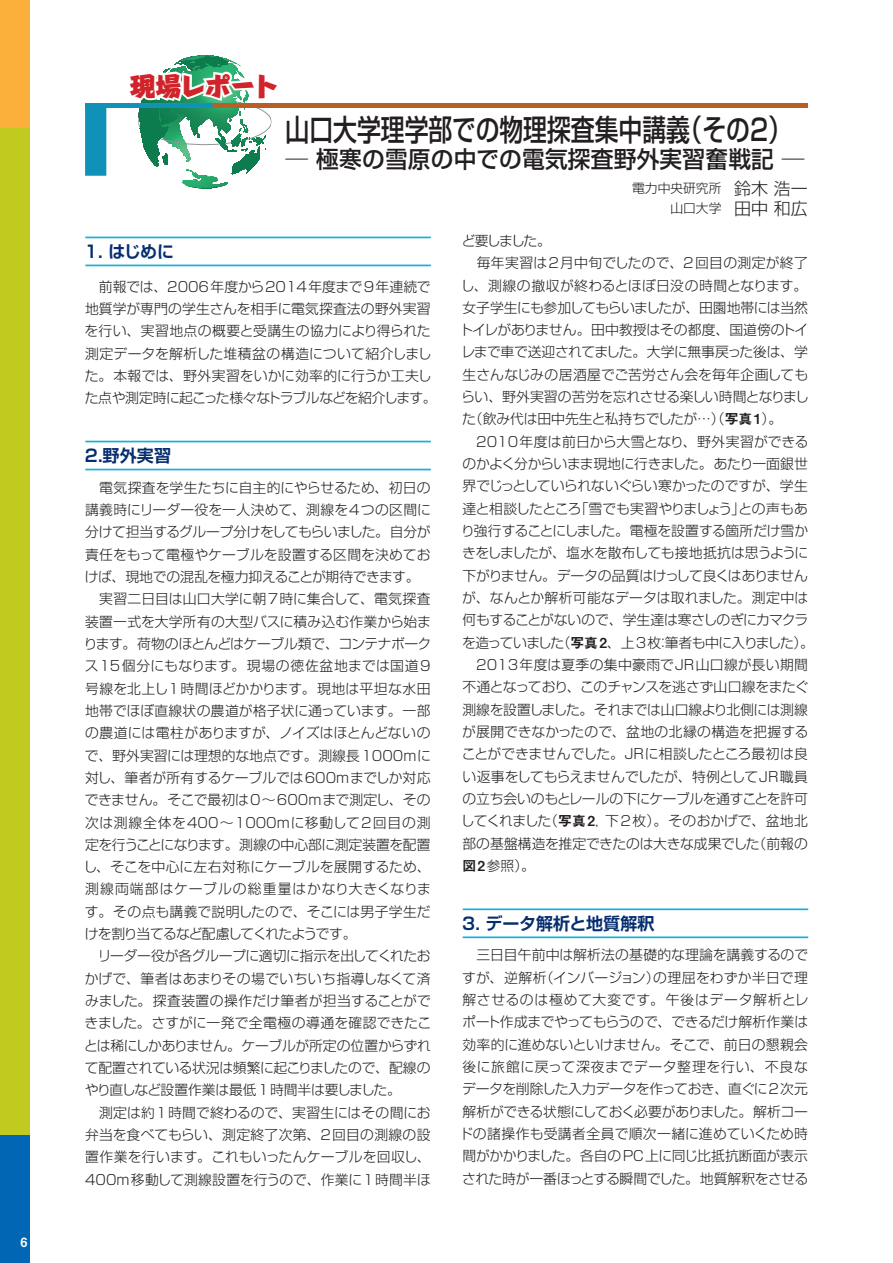
<style>
.page{position:relative;width:893px;height:1263px;background:#fff}
.page>*{position:absolute;margin:0;border:0;box-sizing:border-box;transform-origin:0 0}
.t1{font:500 29.7px "Shin Go Pro";color:#231f20;scale:.8 1}
.t2{font:800 25.5px "Harucraft Std";letter-spacing:-.025em;color:#d1232a}
.t3{font:500 23.4px "Shin Go Pro";letter-spacing:.01em;color:#231f20}
.t4{font:700 16.95px "Shin Go Pro De";letter-spacing:.005em;color:#052d6f}
.t5{font:300 13.8px/22.4px "Shin Go Pro";letter-spacing:-.005em;color:#231f20}
.t6{font:300 12.75px/19.5px "Shin Go Pro";color:#231f20;text-align:right}
.t7{font:12.75px "Midashi Go Pro MB31";color:#fff}
.s1{font-family:"Gothic MB101 Pro";font-weight:800}
.s2{font-size:16.95px}
.s3{font-family:"Midashi Go Pro MB31";font-weight:400}
</style>
<div class="page">
<div style="left:0;top:0;width:30px;height:1263px;background:#c1cb1f"></div>
<div style="left:0;top:1135px;width:30px;height:128px;background:#0166b3"></div>
<div style="left:0;top:0;width:30px;height:128px;background:#fbb03b"></div>
<hr style="left:85px;top:265px;width:346px;height:1px;background:#13b0de">
<hr style="left:85px;top:237px;width:346px;height:1px;background:#13b0de">
<hr style="left:85px;top:469px;width:346px;height:1px;background:#13b0de">
<hr style="left:85px;top:441px;width:346px;height:1px;background:#13b0de">
<hr style="left:463px;top:936px;width:345px;height:2px;background:#13b0de">
<hr style="left:463px;top:908px;width:345px;height:2px;background:#13b0de">
<div style="left:85px;top:103px;width:723px;height:5px;background:#b95f26"></div>
<svg style="left:85px;top:55px;width:187px;height:121px"></svg>
<p class="t7" style="left:21px;top:1231px;width:9px">6</p>
<h2 class="t2" style="left:130px;top:67px;width:150px">現場レポート</h2>
<h1 class="t1" style="left:286px;top:105px;width:634px">山口大学理学部での物理探査集中講義（その2）</h1>
<h3 class="t3" style="left:286px;top:140px;width:520px"><span class="s1">─</span> 極寒の雪原の中での電気探査野外実習奮戦記 <span class="s1">─</span></h3>
<p class="t6" style="left:632px;top:177px;width:177px">電力中央研究所　<span class="s2">鈴木浩一</span>山口大学　<span class="s2">田中和広</span></p>
<p class="t4" style="left:83px;top:238px;width:93px">１．はじめに</p>
<p class="t5" style="left:85px;top:274px;width:354px">　前報では、2006年度から2014年度まで9年連続で地質学が専門の学生さんを相手に電気探査法の野外実習を行い、実習地点の概要と受講生の協力により得られた測定データを解析した堆積盆の構造について紹介しました。本報では、野外実習をいかに効率的に行うか工夫した点や測定時に起こった様々なトラブルなどを紹介します。</p>
<p class="t4" style="left:83px;top:442px;width:90px">２．野外実習</p>
<p class="t5" style="left:83px;top:475px;width:349px">　電気探査を学生たちに自主的にやらせるため、初日の講義時にリーダー役を一人決めて、測線を4つの区間に分けて担当するグループ分けをしてもらいました。自分が責任をもって電極やケーブルを設置する区間を決めておけば、現地での混乱を極力抑えることが期待できます。　実習二日目は山口大学に朝7時に集合して、電気探査装置一式を大学所有の大型バスに積み込む作業から始まります。荷物のほとんどはケーブル類で、コンテナボークス15個分にもなります。現場の徳佐盆地までは国道9号線を北上し1時間ほどかかります。現地は平坦な水田地帯でほぼ直線状の農道が格子状に通っています。一部の農道には電柱がありますが、ノイズはほとんどないので、野外実習には理想的な地点です。測線長1000mに対し、筆者が所有するケーブルでは600mまでしか対応できません。そこで最初は0～600mまで測定し、その次は測線全体を400～1000mに移動して2回目の測定を行うことになります。測線の中心部に測定装置を配置し、そこを中心に左右対称にケーブルを展開するため、測線両端部はケーブルの総重量はかなり大きくなります。その点も講義で説明したので、そこには男子学生だけを割り当てるなど配慮してくれたようです。<br>　リーダー役が各グループに適切に指示を出してくれたおかげで、筆者はあまりその場でいちいち指導しなくて済みました。探査装置の操作だけ筆者が担当することができました。さすがに一発で全電極の導通を確認できたことは稀にしかありません。ケーブルが所定の位置からずれて配置されている状況は頻繁に起こりましたので、配線のやり直しなど設置作業は最低1時間半は要しました。<br>　測定は約1時間で終わるので、実習生にはその間にお弁当を食べてもらい、測定終了次第、2回目の測線の設置作業を行います。これもいったんケーブルを回収し、<br>400m移動して測線設置を行うので、作業に1時間半ほ</p>
<p class="t5" style="left:459px;top:228px;width:356px">ど要しました。<br>　毎年実習は2月中旬でしたので、2回目の測定が終了し、測線の撤収が終わるとほぼ日没の時間となります。女子学生にも参加してもらいましたが、田園地帯には当然トイレがありません。田中教授はその都度、国道傍のトイレまで車で送迎されてました。大学に無事戻った後は、学生さんなじみの居酒屋でご苦労さん会を毎年企画してもらい、野外実習の苦労を忘れさせる楽しい時間となりました（飲み代は田中先生と私持ちでしたが…）（<span class="s3">写真1</span>）。　2010年度は前日から大雪となり、野外実習ができるのかよく分からいまま現地に行きました。あたり一面銀世界でじっとしていられないぐらい寒かったのですが、学生達と相談したところ「雪でも実習やりましょう」との声もあり強行することにしました。電極を設置する箇所だけ雪かきをしましたが、塩水を散布しても接地抵抗は思うように下がりません。データの品質はけっして良くはありませんが、なんとか解析可能なデータは取れました。測定中は何もすることがないので、学生達は寒さしのぎにカマクラを造っていました（<span class="s3">写真2</span>、上3枚：筆者も中に入りました）。　2013年度は夏季の集中豪雨でJR山口線が長い期間不通となっており、このチャンスを逃さず山口線をまたぐ測線を設置しました。それまでは山口線より北側には測線が展開できなかったので、盆地の北縁の構造を把握することができませんでした。JRに相談したところ最初は良い返事をしてもらえませんでしたが、特例としてJR職員の立ち会いのもとレールの下にケーブルを通すことを許可してくれました（<span class="s3">写真2</span>, 下2枚）。そのおかげで、盆地北部の基盤構造を推定できたのは大きな成果でした（前報の<span class="s3">図2</span>参照）。</p>
<p class="t4" style="left:460px;top:909px;width:196px">３．データ解析と地質解釈</p>
<p class="t5" style="left:459px;top:942px;width:351px;text-align:justify">　三日目午前中は解析法の基礎的な理論を講義するのですが、逆解析（インバージョン）の理屈をわずか半日で理解させるのは極めて大変です。午後はデータ解析とレポート作成までやってもらうので、できるだけ解析作業は効率的に進めないといけません。そこで、前日の懇親会後に旅館に戻って深夜までデータ整理を行い、不良なデータを削除した入力データを作っておき、直ぐに2次元解析ができる状態にしておく必要がありました。解析コードの諸操作も受講者全員で順次一緒に進めていくため時間がかかりました。各自のPC上に同じ比抵抗断面が表示された時が一番ほっとする瞬間でした。地質解釈をさせる</p>
</div>
